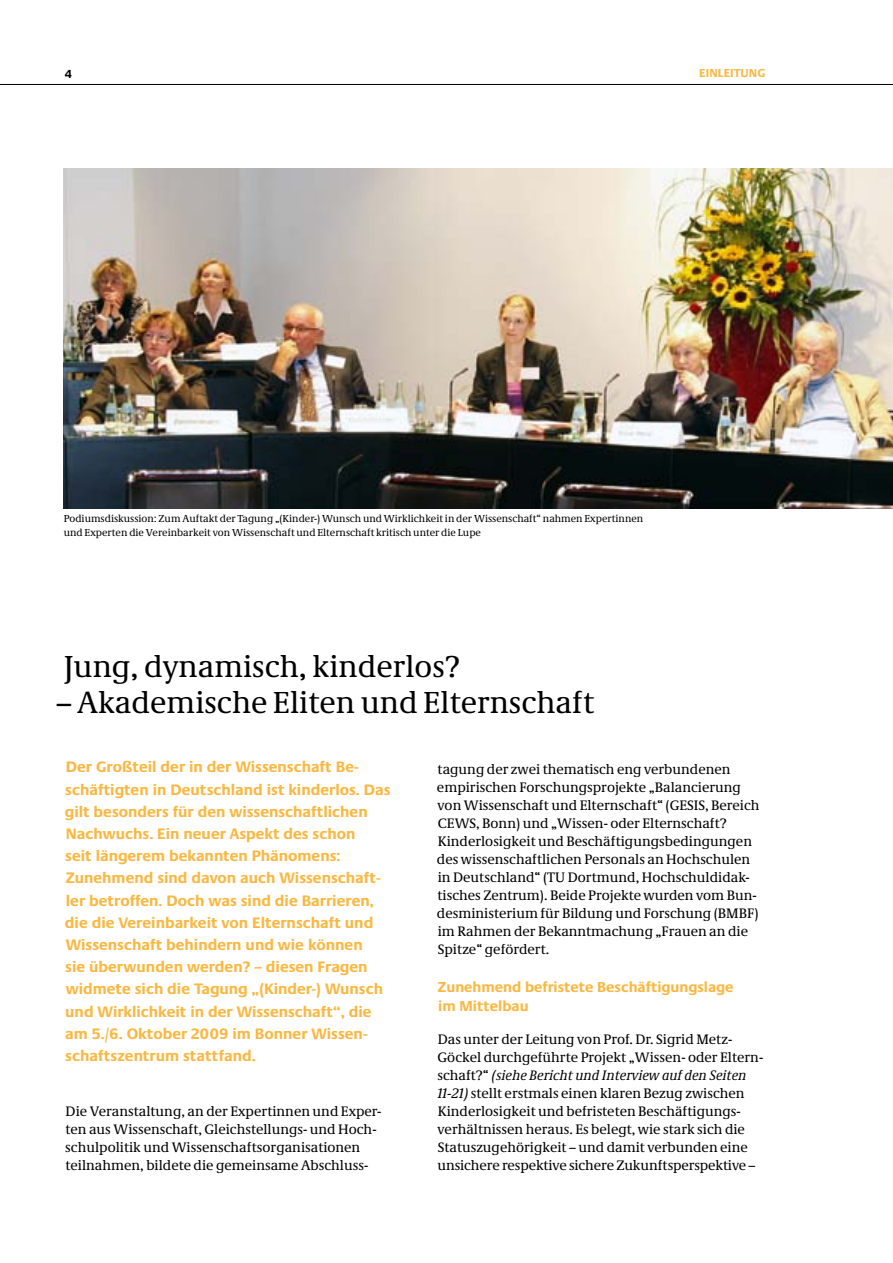
<style>
.page{position:relative;width:893px;height:1263px;background:#fff}
.page>*{position:absolute;margin:0;border:0;box-sizing:border-box;transform-origin:0 0}
.t1{font:31.5px "Neue Demos";color:#000}
.t2{font:700 15.75px/22.2px "Neue Praxis";color:#fab842}
.t3{font:700 15px/19.5px "Neue Praxis";color:#fab842}
.t4{font:14.25px/18px "Neue Demos";color:#000}
.t5{font:700 12px "Neue Praxis";letter-spacing:.005em;color:#fab842}
.t6{font:700 12px "Neue Praxis";color:#000}
.t7{font:10.5px/13.5px "Neue Demos";color:#000}
.s1{font-style:italic}
</style>
<div class="page">
<hr style="left:0;top:84px;width:893px;height:1px;background:#000">
<img style="left:64px;top:168px;width:829px;height:340px">
<p class="t6" style="left:65px;top:67px;width:9px">4</p>
<p class="t5" style="left:699px;top:66px;width:68px">EInlEItunG</p>
<p class="t7" style="left:64px;top:512px;width:581px">Podiumsdiskussion: Zum Auftakt der Tagung „(Kinder-) Wunsch und Wirklichkeit in der Wissenschaft“ nahmen Expertinnen und Experten die Vereinbarkeit von Wissenschaft und Elternschaft kritisch unter die Lupe</p>
<h1 class="t1" style="left:64px;top:648px;width:398px">Jung, dynamisch, kinderlos?</h1>
<h1 class="t1" style="left:57px;top:684px;width:539px">– Akademische Eliten und Elternschaft</h1>
<p class="t2" style="left:65px;top:756px;width:327px">Der Großteil der in der wissenschaft Be&shy;schäftigten in Deutschland ist kinderlos. Das gilt besonders für den wissenschaftlichen nachwuchs. Ein neuer aspekt des schon<br>seit längerem bekannten Phänomens:<br>Zunehmend sind davon auch wissenschaft&shy;ler betroffen. Doch was sind die Barrieren, die die Vereinbarkeit von Elternschaft und wissenschaft behindern und wie können<br>sie überwunden werden? – diesen Fragen widmete sich die tagung „(Kinder-) wunsch und wirklichkeit in der wissenschaft“, die am 5./6. oktober 2009 im Bonner wissen&shy;schaftszentrum stattfand.</p>
<p class="t4" style="left:65px;top:1102px;width:317px">Die Veranstaltung, an der Expertinnen und Exper&shy;ten aus Wissenschaft, Gleichstellungs- und Hoch&shy;schulpolitik und Wissenschaftsorganisationen teilnahmen, bildete die gemeinsame Abschluss-</p>
<p class="t4" style="left:437px;top:760px;width:324px">tagung der zwei thematisch eng verbundenen empirischen Forschungsprojekte „Balancierung von Wissenschaft und Elternschaft“ (GESIS, Bereich CEWS, Bonn) und „Wissen- oder Elternschaft?<br>Kinderlosigkeit und Beschäftigungsbedingungen des wissenschaftlichen Personals an Hochschulen in Deutschland“ (TU Dortmund, Hochschuldidak&shy;tisches Zentrum). Beide Projekte wurden vom Bun&shy;desministerium für Bildung und Forschung (BMBF) im Rahmen der Bekanntmachung „Frauen an die Spitze“ gefördert.</p>
<h3 class="t3" style="left:438px;top:977px;width:297px">Zunehmend befristete Beschäftigungslage im Mittelbau</h3>
<p class="t4" style="left:437px;top:1030px;width:327px">Das unter der Leitung von Prof. Dr. Sigrid Metz-Göckel durchgeführte Projekt „Wissen- oder Eltern&shy;schaft?“ <span class="s1">(siehe Bericht und Interview auf den Seiten 11-21)</span> stellt erstmals einen klaren Bezug zwischen Kinderlosigkeit und befristeten Beschäftigungs&shy;verhältnissen heraus. Es belegt, wie stark sich die Statuszugehörigkeit – und damit verbunden eine un sichere respektive sichere Zukunftsperspektive –</p>
</div>
